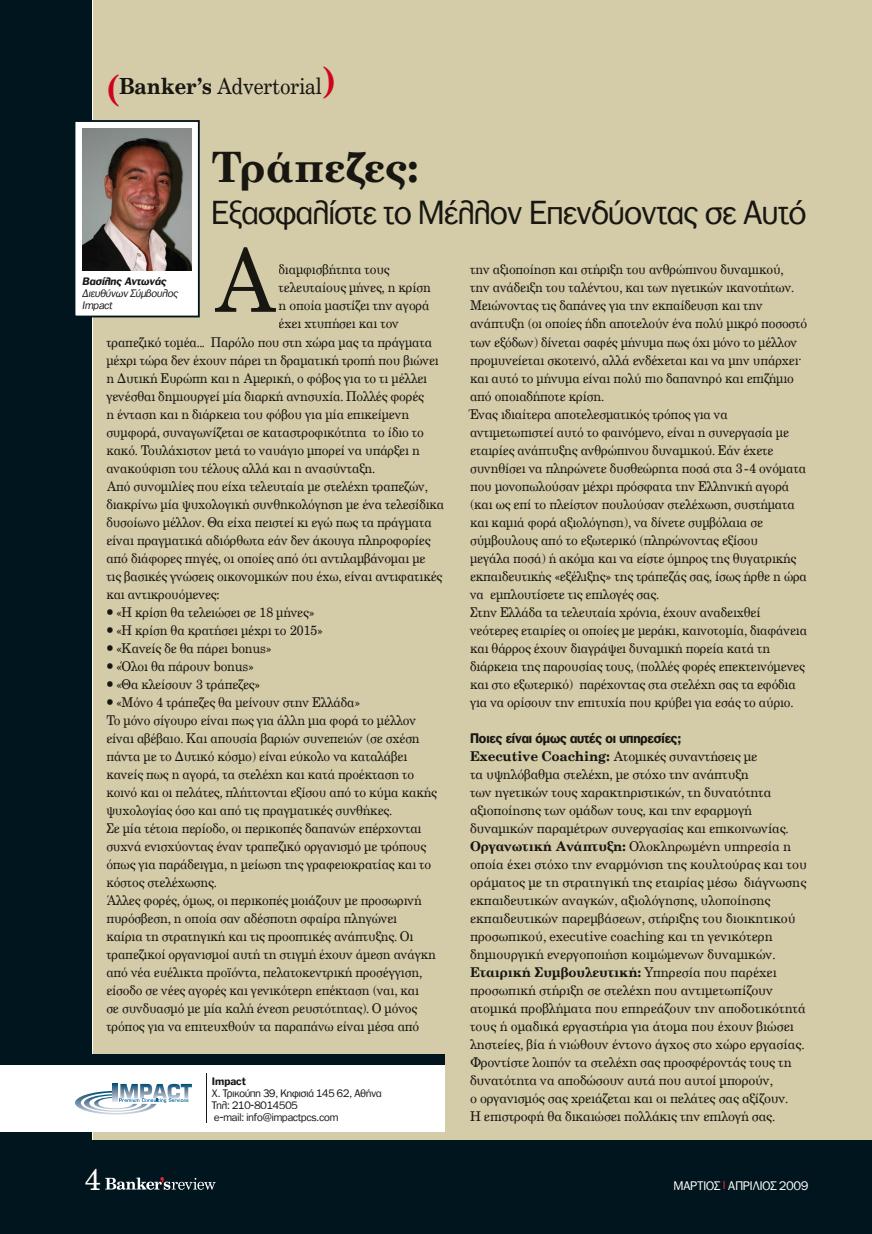
<style>
.page{position:relative;width:872px;height:1234px;background:#fff}
.page>*{position:absolute;margin:0;border:0;box-sizing:border-box;transform-origin:0 0}
.t1{font:88.8px "PF Century";color:#171611;scale:.95 1}
.t2{font:700 42px "PF Century";color:#171611}
.t3{font:32.25px "PF Franklin Gothic";color:#171611}
.t4{font:30px "PF Century";color:#fff}
.t5{font:22.35px "PF Century";letter-spacing:-.02em;color:#171611;scale:.91 1}
.t6{font:13.5px/18px "PF Century";letter-spacing:-.01em;color:#171611;scale:.95 1}
.t7{font:13.5px/18px "PF Century";letter-spacing:-.01em;color:#171611}
.t8{font:700 13.5px "PF Franklin Gothic";letter-spacing:-.01em;color:#171611;scale:.95 1}
.t9{font:12px "PF Franklin Gothic";letter-spacing:.005em;color:#fff}
.t10{font:10.5px/12px "PF Franklin Gothic";color:#1a171b}
.t11{font:italic 10.5px/12px "PF Franklin Gothic";color:#1a171b}
.t12{font:italic 700 10.5px "PF Franklin Gothic";color:#1a171b}
.t13{font:700 10.5px "PF Franklin Gothic";color:#1a171b}
.s1{font-weight:700;font-size:37.8px;color:#d0031c}
.s2{font-weight:700}
</style>
<div class="page">
<div style="left:0;top:0;width:872px;height:1233px;background:#00151d"></div>
<hr style="left:92px;top:0;width:2px;height:1139px;background:#fff">
<div style="left:93px;top:0;width:779px;height:1139px;background:#d4cba9"></div>
<div style="left:0;top:1058px;width:444px;height:73px;background:#fff"></div>
<div style="left:0;top:1054px;width:444px;height:10px;background:#00151d"></div>
<svg style="left:105px;top:1177px;width:111px;height:12px"></svg>
<svg style="left:75px;top:1083px;width:117px;height:31px"></svg>
<hr style="left:206px;top:1072px;width:1px;height:49px;background:#1a171b">
<svg style="left:75px;top:120px;width:125px;height:197px;background:#9d918c"></svg>
<div style="left:83px;top:289px;width:95px;height:9px;background:#fff"></div>
<div style="left:83px;top:301px;width:30px;height:9px;background:#fff"></div>
<h3 class="t5" style="left:106px;top:72px;width:253px"><span class="s1">(</span><span class="s2">Banker’s</span> Advertorial<span class="s1">)</span></h3>
<h2 class="t2" style="left:211px;top:140px;width:209px">Τράπεζες:</h2>
<h3 class="t3" style="left:211px;top:194px;width:596px">Εξασφαλίστε το Μέλλον Επενδύοντας σε Αυτό</h3>
<h1 class="t1" style="left:212px;top:225px;width:70px">A</h1>
<p class="t6" style="left:279px;top:260px;width:118px">διαµφισβήτητα τους</p>
<p class="t6" style="left:279px;top:278px;width:162px">τελευταίους µήνες, η κρίση</p>
<p class="t6" style="left:279px;top:296px;width:160px">η οποία µαστίζει την αγορά</p>
<p class="t6" style="left:279px;top:314px;width:128px">έχει χτυπήσει και τον</p>
<p class="t6" style="left:106px;top:332px;width:344px">τραπεζικό τοµέα... Παρόλο που στη χώρα µας τα πράγµατα</p>
<p class="t6" style="left:106px;top:350px;width:351px">µέχρι τώρα δεν έχουν πάρει τη δραµατική τροπή που βιώνει</p>
<p class="t6" style="left:106px;top:368px;width:339px">η Δυτική Ευρώπη και η Αµερική, ο φόβος για το τι µέλλει</p>
<p class="t6" style="left:106px;top:386px;width:336px">γενέσθαι δηµιουργεί µία διαρκή ανησυχία. Πολλές φορές</p>
<p class="t6" style="left:106px;top:404px;width:320px">η ένταση και η διάρκεια του φόβου για µία επικείµενη</p>
<p class="t6" style="left:106px;top:422px;width:336px">συµφορά, συναγωνίζεται σε καταστροφικότητα το ίδιο το</p>
<p class="t6" style="left:106px;top:440px;width:332px">κακό. Τουλάχιστον µετά το ναυάγιο µπορεί να υπάρξει η</p>
<p class="t6" style="left:106px;top:458px;width:284px">ανακούφιση του τέλους αλλά και η ανασύνταξη.</p>
<p class="t6" style="left:106px;top:476px;width:340px">Από συνοµιλίες που είχα τελευταία µε στελέχη τραπεζών,</p>
<p class="t6" style="left:106px;top:494px;width:357px">διακρίνω µία ψυχολογική συνθηκολόγηση µε ένα τελεσίδικα</p>
<p class="t6" style="left:106px;top:512px;width:344px">δυσοίωνο µέλλον. Θα είχα πειστεί κι εγώ πως τα πράγµατα</p>
<p class="t6" style="left:106px;top:530px;width:342px">είναι πραγµατικά αδιόρθωτα εάν δεν άκουγα πληροφορίες</p>
<p class="t6" style="left:106px;top:548px;width:337px">από διάφορες πηγές, οι οποίες από ότι αντιλαµβάνοµαι µε</p>
<p class="t6" style="left:106px;top:566px;width:355px">τις βασικές γνώσεις οικονοµικών που έχω, είναι αντιφατικές</p>
<p class="t6" style="left:106px;top:584px;width:120px">και αντικρουόµενες:</p>
<p class="t6" style="left:116px;top:602px;width:210px">«Η κρίση θα τελειώσει σε 18 µήνες»</p>
<p class="t6" style="left:116px;top:620px;width:219px">«Η κρίση θα κρατήσει µέχρι το 2015»</p>
<p class="t6" style="left:116px;top:638px;width:165px">«Κανείς δε θα πάρει bonus»</p>
<p class="t6" style="left:116px;top:656px;width:146px">«Όλοι θα πάρουν bonus»</p>
<p class="t6" style="left:116px;top:674px;width:153px">«Θα κλείσουν 3 τράπεζες»</p>
<p class="t6" style="left:116px;top:692px;width:258px">«Μόνο 4 τράπεζες θα µείνουν στην Ελλάδα»</p>
<p class="t6" style="left:106px;top:710px;width:327px">Το µόνο σίγουρο είναι πως για άλλη µια φορά το µέλλον</p>
<p class="t6" style="left:106px;top:728px;width:331px">είναι αβέβαιο. Και απουσία βαριών συνεπειών (σε σχέση</p>
<p class="t6" style="left:106px;top:746px;width:318px">πάντα µε το Δυτικό κόσµο) είναι εύκολο να καταλάβει</p>
<p class="t6" style="left:106px;top:764px;width:326px">κανείς πως η αγορά, τα στελέχη και κατά προέκταση το</p>
<p class="t6" style="left:106px;top:782px;width:349px">κοινό και οι πελάτες, πλήττονται εξίσου από το κύµα κακής</p>
<p class="t6" style="left:106px;top:800px;width:302px">ψυχολογίας όσο και από τις πραγµατικές συνθήκες.</p>
<p class="t6" style="left:106px;top:818px;width:333px">Σε µία τέτοια περίοδο, οι περικοπές δαπανών επέρχονται</p>
<p class="t6" style="left:106px;top:836px;width:338px">συχνά ενισχύοντας έναν τραπεζικό οργανισµό µε τρόπους</p>
<p class="t6" style="left:106px;top:854px;width:343px">όπως για παράδειγµα, η µείωση της γραφειοκρατίας και το</p>
<p class="t6" style="left:106px;top:872px;width:117px">κόστος στελέχωσης.</p>
<p class="t6" style="left:106px;top:890px;width:333px">Άλλες φορές, όµως, οι περικοπές µοιάζουν µε προσωρινή</p>
<p class="t6" style="left:106px;top:908px;width:308px">πυρόσβεση, η οποία σαν αδέσποτη σφαίρα πληγώνει</p>
<p class="t6" style="left:106px;top:926px;width:325px">καίρια τη στρατηγική και τις προοπτικές ανάπτυξης. Οι</p>
<p class="t6" style="left:106px;top:944px;width:348px">τραπεζικοί οργανισµοί αυτή τη στιγµή έχουν άµεση ανάγκη</p>
<p class="t6" style="left:106px;top:962px;width:334px">από νέα ευέλικτα προϊόντα, πελατοκεντρική προσέγγιση,</p>
<p class="t6" style="left:106px;top:980px;width:330px">είσοδο σε νέες αγορές και γενικότερη επέκταση (ναι, και</p>
<p class="t6" style="left:106px;top:998px;width:329px">σε συνδυασµό µε µία καλή ένεση ρευστότητας). Ο µόνος</p>
<p class="t6" style="left:106px;top:1016px;width:331px">τρόπος για να επιτευχθούν τα παραπάνω είναι µέσα από</p>
<p class="t6" style="left:470px;top:260px;width:356px">την αξιοποίηση και στήριξη του ανθρώπινου δυναµικού,<br>την ανάδειξη του ταλέντου, και των ηγετικών ικανοτήτων.<br>Μειώνοντας τις δαπάνες για την εκπαίδευση και την ανάπτυξη (οι οποίες ήδη αποτελούν ένα πολύ µικρό ποσοστό των εξόδων) δίνεται σαφές µήνυµα πως όχι µόνο το µέλλον προµυνείεται σκοτεινό, αλλά ενδέχεται και να µην υπάρχει. και αυτό το µήνυµα είναι πολύ πιο δαπανηρό και επιζήµιο από οποιαδήποτε κρίση.<br>Ένας ιδιαίτερα αποτελεσµατικός τρόπος για να αντιµετωπιστεί αυτό το φαινόµενο, είναι η συνεργασία µε εταιρίες ανάπτυξης ανθρώπινου δυναµικού. Εάν έχετε συνηθίσει να πληρώνετε δυσθεώρητα ποσά στα 3-4 ονόµατα που µονοπωλούσαν µέχρι πρόσφατα την Ελληνική αγορά (και ως επί το πλείστον πουλούσαν στελέχωση, συστήµατα και καµιά φορά αξιολόγηση), να δίνετε συµβόλαια σε σύµβουλους από το εξωτερικό (πληρώνοντας εξίσου<br>µεγάλα ποσά) ή ακόµα και να είστε όµηρος της θυγατρικής εκπαιδευτικής «εξέλιξης» της τράπεζάς σας, ίσως ήρθε η ώρα να εµπλουτίσετε τις επιλογές σας.<br>Στην Ελλάδα τα τελευταία χρόνια, έχουν αναδειχθεί νεότερες εταιρίες οι οποίες µε µεράκι, καινοτοµία, διαφάνεια και θάρρος έχουν διαγράψει δυναµική πορεία κατά τη διάρκεια της παρουσίας τους, (πολλές φορές επεκτεινόµενες και στο εξωτερικό) παρέχοντας στα στελέχη σας τα εφόδια για να ορίσουν την επιτυχία που κρύβει για εσάς το αύριο.</p>
<p class="t8" style="left:470px;top:729px;width:224px">Ποιες είναι όµως αυτές οι υπηρεσίες;</p>
<p class="t7" style="left:470px;top:746px;width:338px"><span class="s2">Executive Coaching:</span> Ατοµικές συναντήσεις µε<br>τα υψηλόβαθµα στελέχη, µε στόχο την ανάπτυξη<br>των ηγετικών τους χαρακτηριστικών, τη δυνατότητα αξιοποίησης των οµάδων τους, και την εφαρµογή δυναµικών παραµέτρων συνεργασίας και επικοινωνίας.<br><span class="s2">Οργανωτική Ανάπτυξη:</span> Ολοκληρωµένη υπηρεσία η οποία έχει στόχο την εναρµόνιση της κουλτούρας και του οράµατος µε τη στρατηγική της εταιρίας µέσω διάγνωσης εκπαιδευτικών αναγκών, αξιολόγησης, υλοποίησης εκπαιδευτικών παρεµβάσεων, στήριξης του διοικητικού προσωπικού, executive coaching και τη γενικότερη δηµιουργική ενεργοποιήση κοιµώµενων δυναµικών.<br><span class="s2">Εταιρική Συµβουλευτική:</span> Υπηρεσία που παρέχει προσωπική στήριξη σε στελέχη που αντιµετωπίζουν ατοµικά προβλήµατα που επηρεάζουν την αποδοτικότητά τους ή οµαδικά εργαστήρια για άτοµα που έχουν βιώσει ληστείες, βία ή νιώθουν έντονο άγχος στο χώρο εργασίας.<br>Φροντίστε λοιπόν τα στελέχη σας προσφέροντάς τους τη δυνατότητα να αποδώσουν αυτά που αυτοί µπορούν,<br>ο οργανισµός σας χρειάζεται και οι πελάτες σας αξίζουν.<br>Η επιστροφή θα δικαιώσει πολλάκις την επιλογή σας.</p>
<p class="t12" style="left:83px;top:275px;width:85px">Βασίλης Αντωνάς</p>
<p class="t11" style="left:83px;top:287px;width:97px">Διευθύνων Σύµβουλος<br>Impact</p>
<p class="t13" style="left:212px;top:1074px;width:35px">Impact</p>
<p class="t10" style="left:212px;top:1086px;width:171px">Χ. Τρικούπη 39, Κηφισιά 145 62, Αθήνα<br>Τηλ: 210-8014505<br>e-mail: info@impactpcs.com</p>
<h3 class="t4" style="left:84px;top:1159px;width:18px">4</h3>
<p class="t9" style="left:674px;top:1178px;width:136px">MAΡΤΙΟΣ <sup>|</sup> ΑΠΡΙΛΙΟΣ 2009</p>
</div>
